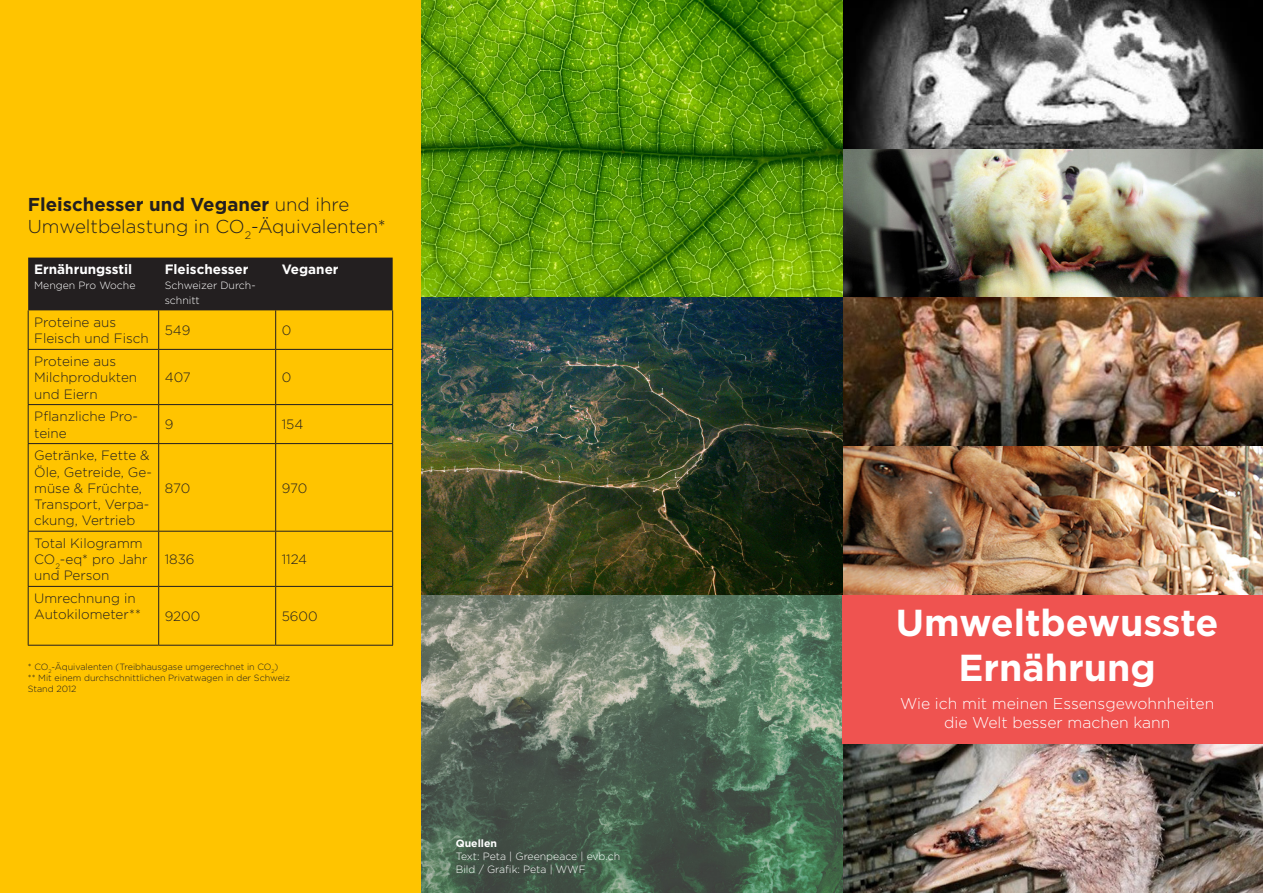
<style>
.page{position:relative;width:1263px;height:893px;background:#fff}
.page>*{position:absolute;margin:0;border:0;box-sizing:border-box;transform-origin:0 0}
.t1{font:700 37.5px "Gotham";color:#fff}
.t2{font:300 18.6px/22.4px "Gotham";color:#231f20}
.t3{font:300 15.6px/18.8px "Gotham";color:#fff;text-align:center}
.t4{font:300 13.5px/16.2px "Gotham";color:#231f20}
.t5{font:700 13.5px "Gotham";color:#fff}
.t6{font:300 10.5px/15px "Gotham";color:#fff}
.t7{font:700 10.5px "Gotham";color:#fff}
.t8{font:300 9px "Gotham";color:#231f20}
.s1{font-weight:700}
</style>
<div class="page">
<img style="left:842px;top:0;width:421px;height:595px">
<img style="left:842px;top:744px;width:421px;height:149px">
<img style="left:421px;top:0;width:421px;height:893px">
<div style="left:842px;top:595px;width:421px;height:149px;background:#ef5350"></div>
<div style="left:0;top:0;width:421px;height:893px;background:#ffc400"></div>
<div style="left:28px;top:258px;width:365px;height:52px;background:#231f20"></div>
<hr style="left:28px;top:310px;width:1px;height:39px;background:#231f20">
<hr style="left:158px;top:310px;width:1px;height:39px;background:#231f20">
<hr style="left:275px;top:310px;width:1px;height:39px;background:#231f20">
<hr style="left:392px;top:310px;width:1px;height:39px;background:#231f20">
<hr style="left:28px;top:349px;width:131px;height:1px;background:#231f20">
<hr style="left:28px;top:350px;width:1px;height:54px;background:#231f20">
<hr style="left:159px;top:349px;width:117px;height:1px;background:#231f20">
<hr style="left:158px;top:350px;width:1px;height:54px;background:#231f20">
<hr style="left:276px;top:349px;width:117px;height:1px;background:#231f20">
<hr style="left:275px;top:350px;width:1px;height:54px;background:#231f20">
<hr style="left:392px;top:350px;width:1px;height:54px;background:#231f20">
<hr style="left:28px;top:404px;width:131px;height:1px;background:#231f20">
<hr style="left:28px;top:405px;width:1px;height:38px;background:#231f20">
<hr style="left:159px;top:404px;width:117px;height:1px;background:#231f20">
<hr style="left:158px;top:405px;width:1px;height:38px;background:#231f20">
<hr style="left:276px;top:404px;width:117px;height:1px;background:#231f20">
<hr style="left:275px;top:405px;width:1px;height:38px;background:#231f20">
<hr style="left:392px;top:405px;width:1px;height:38px;background:#231f20">
<hr style="left:28px;top:443px;width:131px;height:1px;background:#231f20">
<hr style="left:28px;top:444px;width:1px;height:87px;background:#231f20">
<hr style="left:159px;top:443px;width:117px;height:1px;background:#231f20">
<hr style="left:158px;top:444px;width:1px;height:87px;background:#231f20">
<hr style="left:276px;top:443px;width:117px;height:1px;background:#231f20">
<hr style="left:275px;top:444px;width:1px;height:87px;background:#231f20">
<hr style="left:392px;top:444px;width:1px;height:87px;background:#231f20">
<hr style="left:28px;top:531px;width:131px;height:1px;background:#231f20">
<hr style="left:28px;top:532px;width:1px;height:54px;background:#231f20">
<hr style="left:159px;top:531px;width:117px;height:1px;background:#231f20">
<hr style="left:158px;top:532px;width:1px;height:54px;background:#231f20">
<hr style="left:276px;top:531px;width:117px;height:1px;background:#231f20">
<hr style="left:275px;top:532px;width:1px;height:54px;background:#231f20">
<hr style="left:392px;top:532px;width:1px;height:54px;background:#231f20">
<hr style="left:28px;top:586px;width:131px;height:1px;background:#231f20">
<hr style="left:28px;top:587px;width:1px;height:58px;background:#231f20">
<hr style="left:159px;top:586px;width:117px;height:1px;background:#231f20">
<hr style="left:158px;top:587px;width:1px;height:58px;background:#231f20">
<hr style="left:276px;top:586px;width:117px;height:1px;background:#231f20">
<hr style="left:275px;top:587px;width:1px;height:58px;background:#231f20">
<hr style="left:392px;top:587px;width:1px;height:58px;background:#231f20">
<hr style="left:28px;top:645px;width:131px;height:1px;background:#231f20">
<hr style="left:159px;top:645px;width:117px;height:1px;background:#231f20">
<hr style="left:276px;top:645px;width:117px;height:1px;background:#231f20">
<p class="t2" style="left:28px;top:193px;width:360px"><span class="s1">Fleischesser und Veganer</span> und ihre<br>Umweltbelastung in CO<sub>2</sub>-Äquivalenten*</p>
<p class="t5" style="left:34px;top:262px;width:100px">Ernährungsstil</p>
<p class="t6" style="left:34px;top:278px;width:103px">Mengen Pro Woche</p>
<p class="t5" style="left:165px;top:262px;width:85px">Fleischesser</p>
<p class="t6" style="left:165px;top:278px;width:92px">Schweizer Durch&shy;schnitt</p>
<p class="t5" style="left:282px;top:262px;width:58px">Veganer</p>
<p class="t4" style="left:34px;top:314px;width:116px">Proteine aus<br>Fleisch und Fisch</p>
<p class="t4" style="left:165px;top:322px;width:27px">549</p>
<p class="t4" style="left:282px;top:322px;width:11px">0</p>
<p class="t4" style="left:34px;top:353px;width:104px">Proteine aus<br>Milchprodukten und Eiern</p>
<p class="t4" style="left:165px;top:369px;width:28px">407</p>
<p class="t4" style="left:282px;top:369px;width:11px">0</p>
<p class="t4" style="left:34px;top:408px;width:105px">Pflanzliche Pro&shy;teine</p>
<p class="t4" style="left:165px;top:416px;width:10px">9</p>
<p class="t4" style="left:282px;top:416px;width:23px">154</p>
<p class="t4" style="left:34px;top:447px;width:119px">Getränke, Fette &amp;<br>Öle, Getreide, Ge&shy;müse &amp; Früchte,<br>Transport, Verpa&shy;ckung, Vertrieb</p>
<p class="t4" style="left:165px;top:480px;width:27px">870</p>
<p class="t4" style="left:282px;top:480px;width:27px">970</p>
<p class="t4" style="left:34px;top:535px;width:115px">Total Kilogramm<br>CO<sub>2</sub>-eq* pro Jahr und Person</p>
<p class="t4" style="left:34px;top:590px;width:108px">Umrechnung in<br>Autokilometer**</p>
<p class="t4" style="left:165px;top:551px;width:31px">1836</p>
<p class="t4" style="left:282px;top:551px;width:27px">1124</p>
<p class="t4" style="left:165px;top:608px;width:37px">9200</p>
<p class="t4" style="left:282px;top:608px;width:38px">5600</p>
<p class="t8" style="left:28px;top:662px;width:252px">* CO<sub>2</sub>-Äquivalenten (Treibhausgase umgerechnet in CO<sub>2</sub>)</p>
<p class="t8" style="left:28px;top:673px;width:264px">** Mit einem durchschnittlichen Privatwagen in der Schweiz</p>
<p class="t8" style="left:28px;top:684px;width:50px">Stand 2012</p>
<p class="t7" style="left:456px;top:838px;width:43px">Quellen</p>
<p class="t6" style="left:456px;top:849px;width:166px">Text: Peta | Greenpeace | evb.ch</p>
<p class="t6" style="left:456px;top:861px;width:131px">Bild / Grafik: Peta | WWF</p>
<p class="t1" style="left:896px;top:601px;width:324px">Umweltbewusste</p>
<p class="t1" style="left:958px;top:646px;width:199px">Ernährung</p>
<p class="t3" style="left:900px;top:694px;width:316px">Wie ich mit meinen Essensgewohnheiten die Welt besser machen kann</p>
</div>
